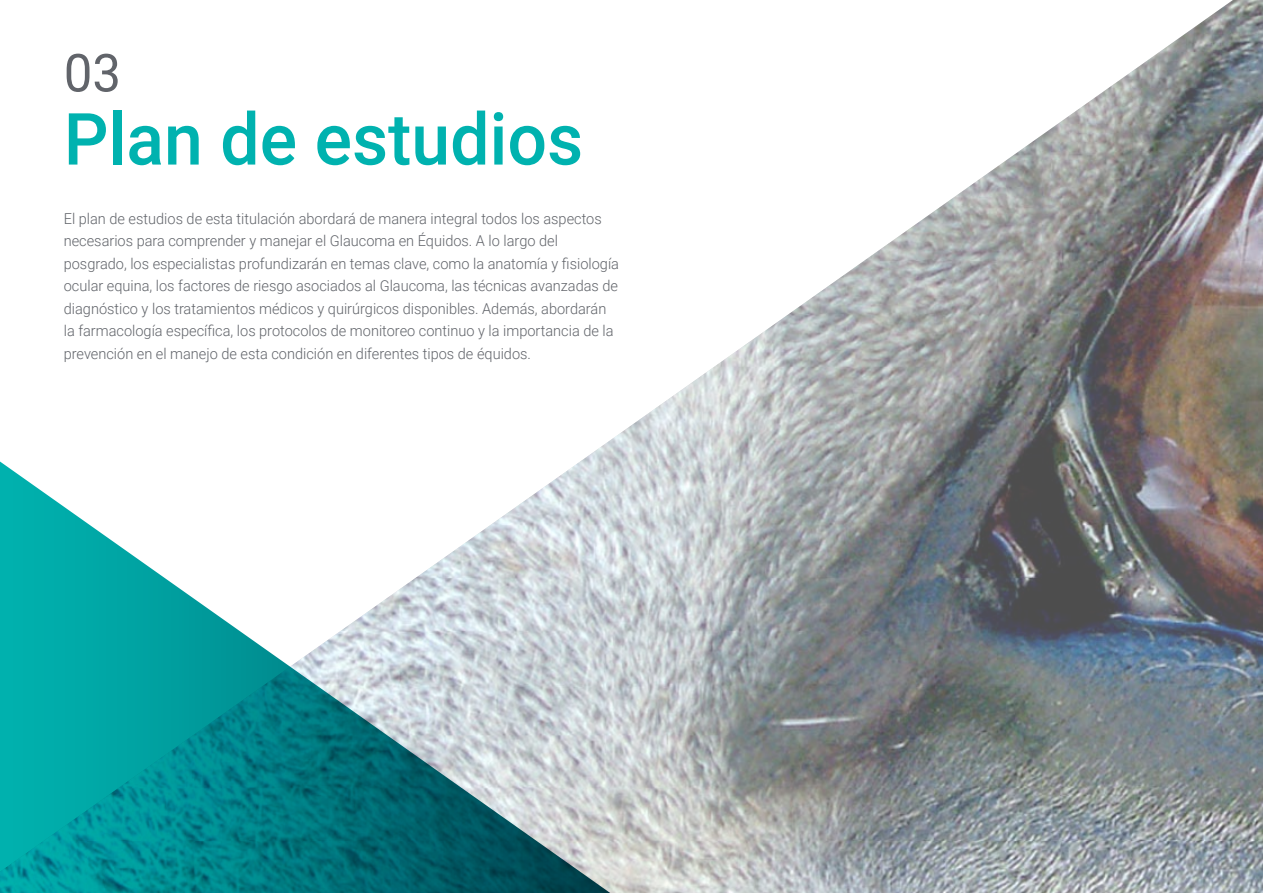
<style>
.page{position:relative;width:1263px;height:893px;background:#fff}
.page>*{position:absolute;margin:0;border:0;box-sizing:border-box;transform-origin:0 0}
.t1{font:500 72px "Roboto";color:#00b2af}
.t2{font:52.5px "Roboto";color:#61646a}
.t3{font:300 15px/22.5px "Roboto";color:#61646a}
</style>
<div class="page">
<img style="left:602px;top:0;width:661px;height:893px">
<svg style="left:0;top:446px;width:640px;height:447px"></svg>
<h2 class="t2" style="left:64px;top:36px;width:59px">03</h2>
<h1 class="t1" style="left:64px;top:89px;width:521px">Plan de estudios</h1>
<p class="t3" style="left:64px;top:207px;width:557px">El plan de estudios de esta titulación abordará de manera integral todos los aspectos necesarios para comprender y manejar el Glaucoma en Équidos. A lo largo del posgrado, los especialistas profundizarán en temas clave, como la anatomía y fisiología ocular equina, los factores de riesgo asociados al Glaucoma, las técnicas avanzadas de diagnóstico y los tratamientos médicos y quirúrgicos disponibles. Además, abordarán la farmacología específica, los protocolos de monitoreo continuo y la importancia de la prevención en el manejo de esta condición en diferentes tipos de équidos.</p>
</div>
